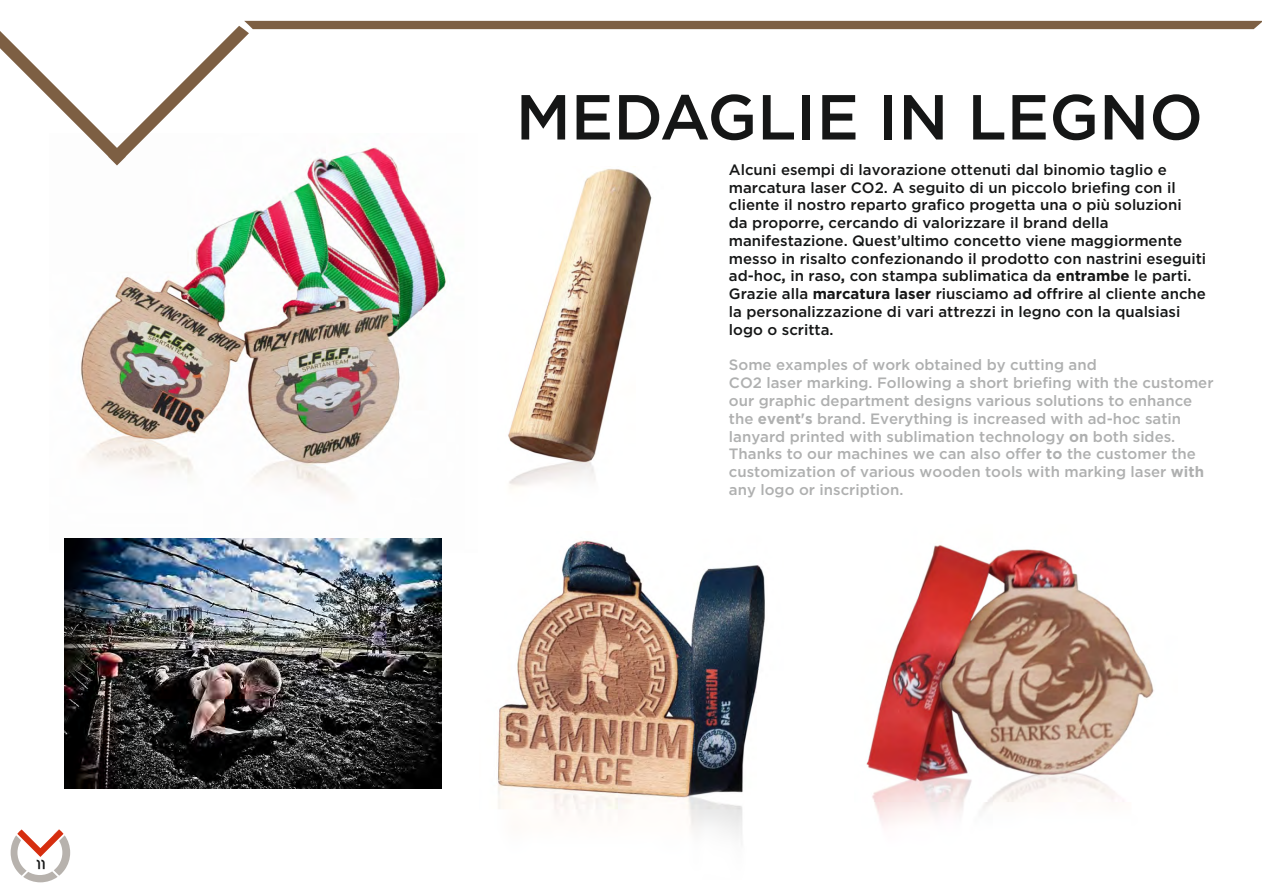
<style>
.page{position:relative;width:1262px;height:893px;background:#fff}
.page>*{position:absolute;margin:0;border:0;box-sizing:border-box;transform-origin:0 0}
.t1{font:500 63.45px "Gotham";color:#151616}
.t2{font:500 15px/17.7px "Gotham";color:#151616}
.t3{font:500 15px/17.7px "Gotham";color:#afb0b0}
.t4{font:13.5px "Azonix";color:#151616}
.s1{font-weight:700}
</style>
<div class="page">
<img style="left:64px;top:165px;width:383px;height:387px">
<img style="left:65px;top:538px;width:376px;height:250px">
<img style="left:866px;top:544px;width:288px;height:281px">
<img style="left:497px;top:540px;width:268px;height:296px">
<img style="left:508px;top:169px;width:144px;height:318px">
<svg style="left:0;top:21px;width:1262px;height:144px"></svg>
<svg style="left:11px;top:829px;width:59px;height:53px"></svg>
<p class="t4" style="left:36px;top:858px;width:11px">11</p>
<h1 class="t1" style="left:516px;top:93px;width:689px">MEDAGLIE IN LEGNO</h1>
<p class="t2" style="left:729px;top:162px;width:479px">Alcuni esempi di lavorazione ottenuti dal binomio taglio e marcatura laser CO2. A seguito di un piccolo briefing con il cliente il nostro reparto grafico progetta una o più soluzioni<br>da proporre<span class="s1">,</span> cercando di valorizzare il brand della manifestazione. Quest’ultimo concetto viene maggiormente messo in risalto confezionando il prodotto con nastrini eseguiti ad-hoc<span class="s1">,</span> in raso<span class="s1">,</span> con stampa sublimatica da <span class="s1">entrambe</span> le parti.<br>Grazie alla <span class="s1">marcatura laser</span> riusciamo a<span class="s1">d</span> offrire al cliente anche la personalizzazione di vari attrezzi in legno con la qualsiasi logo o scritta.</p>
<p class="t3" style="left:729px;top:357px;width:486px">Some examples of work obtained by cutting and<br>CO2 laser marking. Following a short briefing with the customer our graphic department designs various solutions to enhance the <span class="s1">event's</span> brand. Everything is increased with ad-hoc satin lanyard printed with sublimation technology <span class="s1">on</span> both sides.<br>Thanks to our machines we can also offer <span class="s1">to</span> the customer the customization of various wooden tools with marking laser <span class="s1">with </span>any logo or inscription.</p>
</div>
